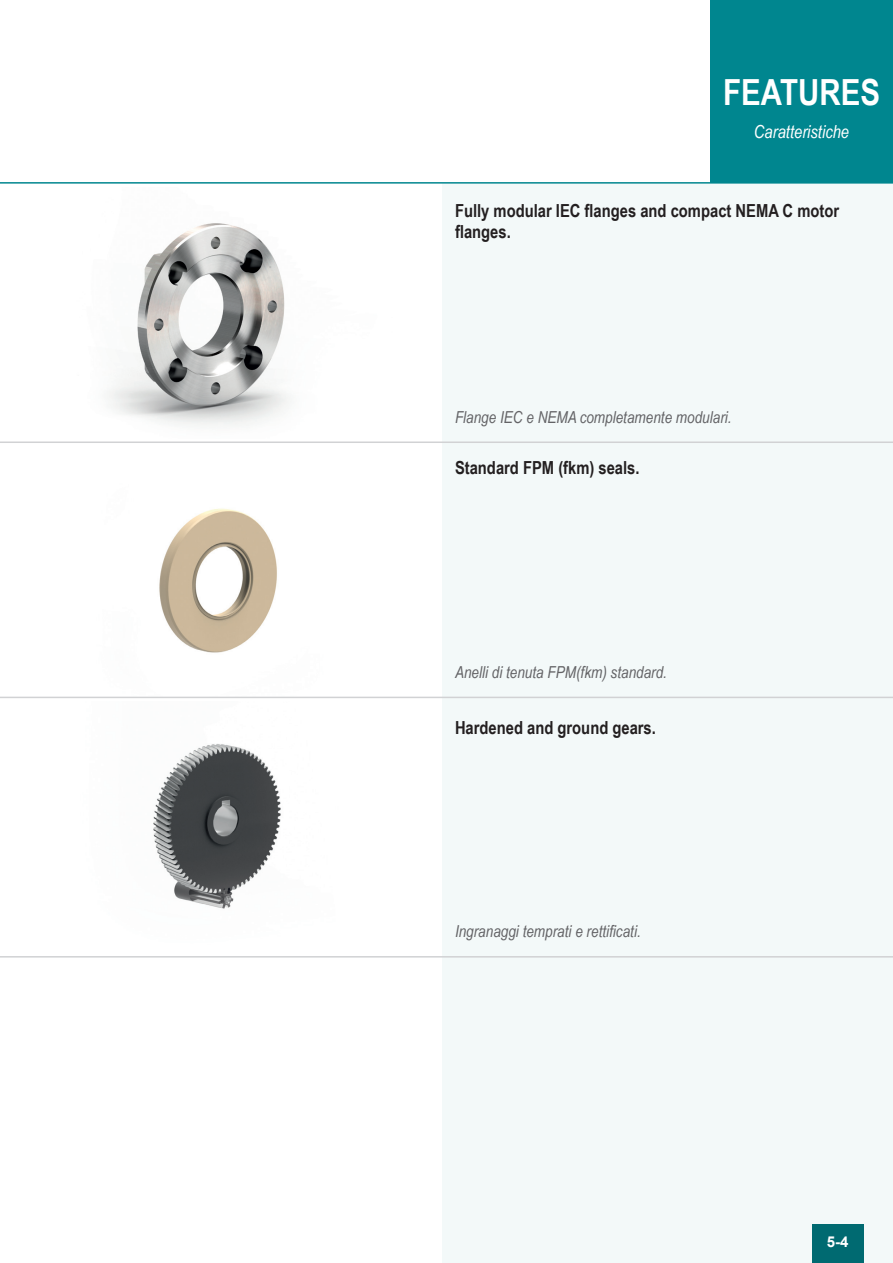
<style>
.page{position:relative;width:893px;height:1263px;background:#fff}
.page>*{position:absolute;margin:0;border:0;box-sizing:border-box;transform-origin:0 0}
.t1{font:700 36px "Arial Narrow";color:#fff}
.t2{font:700 18px/21.6px "Arial Narrow";color:#231f20}
.t3{font:italic 18px "Arial Narrow";color:#fff}
.t4{font:italic 16.5px "Arial Narrow";color:#636366}
.t5{font:700 15px "Arial";color:#fff}
</style>
<div class="page">
<div style="left:442px;top:183px;width:451px;height:1080px;background:#f3f9f9"></div>
<div style="left:812px;top:1225px;width:51px;height:38px;background:#006a71"></div>
<div style="left:710px;top:0;width:183px;height:183px;background:#00868f"></div>
<hr style="left:0;top:182px;width:893px;height:2px;background:#00868f">
<img style="left:79px;top:508px;width:271px;height:189px">
<img style="left:109px;top:223px;width:179px;height:202px">
<img style="left:153px;top:744px;width:128px;height:165px">
<hr style="left:0;top:441px;width:893px;height:2px;background:#d1d2d4">
<hr style="left:0;top:697px;width:893px;height:1px;background:#d1d2d4">
<hr style="left:0;top:956px;width:893px;height:1px;background:#d1d2d4">
<h1 class="t1" style="left:723px;top:65px;width:158px">Features</h1>
<p class="t3" style="left:754px;top:119px;width:97px">Caratteristiche</p>
<p class="t2" style="left:455px;top:199px;width:386px">Fully modular IEC flanges and compact NEMA C motor flanges.</p>
<p class="t4" style="left:455px;top:405px;width:278px">Flange IEC e NEMA completamente modulari.</p>
<p class="t2" style="left:455px;top:456px;width:186px">Standard FPM (fkm) seals.</p>
<p class="t4" style="left:455px;top:661px;width:214px">Anelli di tenuta FPM(fkm) standard.</p>
<p class="t2" style="left:455px;top:716px;width:202px">Hardened and ground gears.</p>
<p class="t4" style="left:455px;top:920px;width:187px">Ingranaggi temprati e rettificati.</p>
<p class="t5" style="left:827px;top:1232px;width:23px">5-4</p>
</div>
